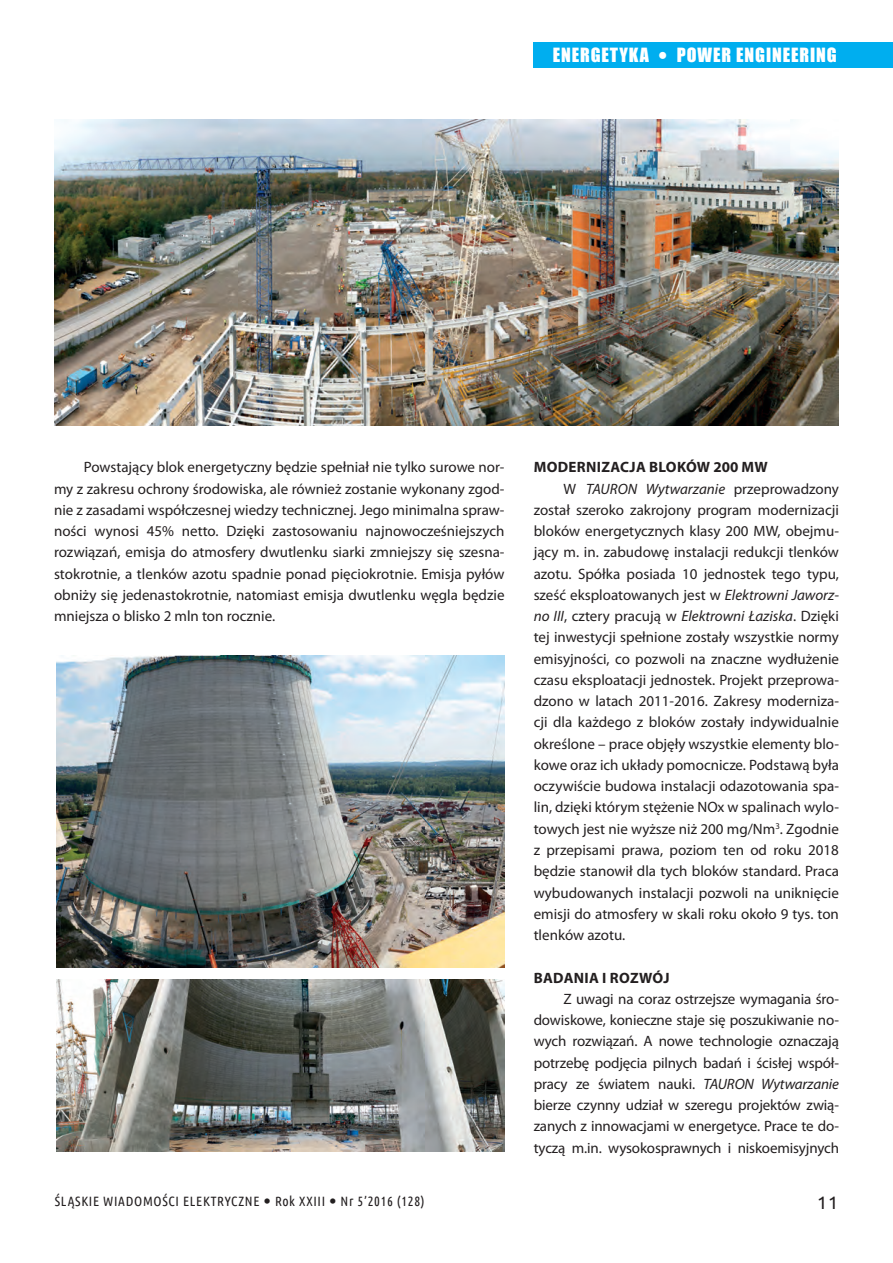
<style>
.page{position:relative;width:893px;height:1263px;background:#fff}
.page>*{position:absolute;margin:0;border:0;box-sizing:border-box;transform-origin:0 0}
.t1{font:18px "Impact";letter-spacing:.05em;color:#fff}
.t2{font:18px "Ubuntu";color:#231f20}
.t3{font:15px/21.3px "Myriad Pro";color:#231f20;text-align:justify}
.t4{font:italic 15px "Myriad Pro";color:#231f20}
.t5{font:700 15px "Myriad Pro";letter-spacing:.02em;color:#231f20}
.t6{font:13.5px "Ubuntu Condensed";letter-spacing:.05em;color:#231f20}
.s1{font-style:normal}
.s2{font-style:italic}
</style>
<div class="page">
<div style="left:534px;top:42px;width:359px;height:26px;background:#00aeef"></div>
<img style="left:56px;top:656px;width:448px;height:311px">
<img style="left:56px;top:980px;width:448px;height:171px">
<img style="left:54px;top:119px;width:785px;height:306px">
<p class="t1" style="left:553px;top:41px;width:98px">ENERGETYKA</p>
<p class="t1" style="left:677px;top:41px;width:161px">POWER ENGINEERING</p>
<p class="t3" style="left:54px;top:456px;width:452px;text-indent:30px">Powstający blok energetyczny będzie spełniał nie tylko surowe nor&shy;my z zakresu ochrony środowiska, ale również zostanie wykonany zgod&shy;nie z zasadami współczesnej wiedzy technicznej. Jego minimalna spraw&shy;ności wynosi 45% netto. Dzięki zastosowaniu najnowocześniejszych rozwiązań, emisja do atmosfery dwutlenku siarki zmniejszy się szesna&shy;stokrotnie, a tlenków azotu spadnie ponad pięciokrotnie. Emisja pyłów obniży się jedenastokrotnie, natomiast emisja dwutlenku węgla będzie mniejsza o blisko 2 mln ton rocznie.</p>
<p class="t5" style="left:534px;top:457px;width:80px">MODERNIZACJA</p>
<p class="t5" style="left:649px;top:457px;width:120px">BLOKÓW 200 MW</p>
<p class="t4" style="left:563px;top:479px;width:277px"><span class="s1">W</span> TAURON Wytwarzanie <span class="s1">przeprowadzony</span></p>
<p class="t3" style="left:534px;top:499px;width:307px">został szeroko zakrojony program modernizacji</p>
<p class="t3" style="left:534px;top:520px;width:307px">bloków energetycznych klasy 200 MW, obejmu-</p>
<p class="t3" style="left:534px;top:541px;width:307px">jący m. in. zabudowę instalacji redukcji tlenków</p>
<p class="t3" style="left:534px;top:563px;width:307px">azotu. Spółka posiada 10 jednostek tego typu,</p>
<p class="t3" style="left:534px;top:584px;width:307px">sześć eksploatowanych jest w <span class="s2">Elektrowni Jaworz-</span></p>
<p class="t4" style="left:534px;top:607px;width:307px">no III<span class="s1">, cztery pracują w</span> Elektrowni Łaziska<span class="s1">. Dzięki</span></p>
<p class="t3" style="left:534px;top:626px;width:307px">tej inwestycji spełnione zostały wszystkie normy</p>
<p class="t3" style="left:534px;top:648px;width:307px">emisyjności, co pozwoli na znaczne wydłużenie</p>
<p class="t3" style="left:534px;top:669px;width:307px">czasu eksploatacji jednostek. Projekt przeprowa-</p>
<p class="t3" style="left:534px;top:690px;width:307px">dzono w latach 2011-2016. Zakresy moderniza-</p>
<p class="t3" style="left:534px;top:711px;width:307px">cji dla każdego z bloków zostały indywidualnie</p>
<p class="t3" style="left:534px;top:733px;width:307px">określone – prace objęły wszystkie elementy blo-</p>
<p class="t3" style="left:534px;top:754px;width:307px">kowe oraz ich układy pomocnicze. Podstawą była</p>
<p class="t3" style="left:534px;top:775px;width:307px">oczywiście budowa instalacji odazotowania spa-</p>
<p class="t3" style="left:534px;top:796px;width:307px">lin, dzięki którym stężenie NOx w spalinach wylo-</p>
<p class="t3" style="left:534px;top:818px;width:307px">towych jest nie wyższe niż 200 mg/Nm<sup>3</sup>. Zgodnie</p>
<p class="t3" style="left:534px;top:839px;width:307px">z przepisami prawa, poziom ten od roku 2018</p>
<p class="t3" style="left:534px;top:860px;width:307px">będzie stanowił dla tych bloków standard. Praca</p>
<p class="t3" style="left:534px;top:881px;width:307px">wybudowanych instalacji pozwoli na uniknięcie</p>
<p class="t3" style="left:534px;top:903px;width:307px">emisji do atmosfery w skali roku około 9 tys. ton</p>
<p class="t3" style="left:534px;top:924px;width:93px">tlenków azotu.</p>
<p class="t5" style="left:534px;top:968px;width:17px">BADA</p>
<p class="t5" style="left:574px;top:968px;width:96px">NIA I ROZWÓJ</p>
<p class="t3" style="left:534px;top:988px;width:307px;text-indent:30px">Z uwagi na coraz ostrzejsze wymagania śro&shy;dowiskowe, konieczne staje się poszukiwanie no&shy;wych rozwiązań. A nowe technologie oznaczają potrzebę podjęcia pilnych badań i ścisłej współ&shy;pracy ze światem nauki. <span class="s2">TAURON Wytwarzanie </span>bierze czynny udział w szeregu projektów zwią&shy;zanych z innowacjami w energetyce. Prace te do&shy;tyczą m.in. wysokosprawnych i niskoemisyjnych</p>
<p class="t6" style="left:55px;top:1192px;width:371px">ŚLĄSKIE WIADOMOŚCI ELEKTRYCZNE Rok XXIII Nr 5’2016 (128)</p>
<p class="t2" style="left:817px;top:1192px;width:23px">11</p>
</div>
